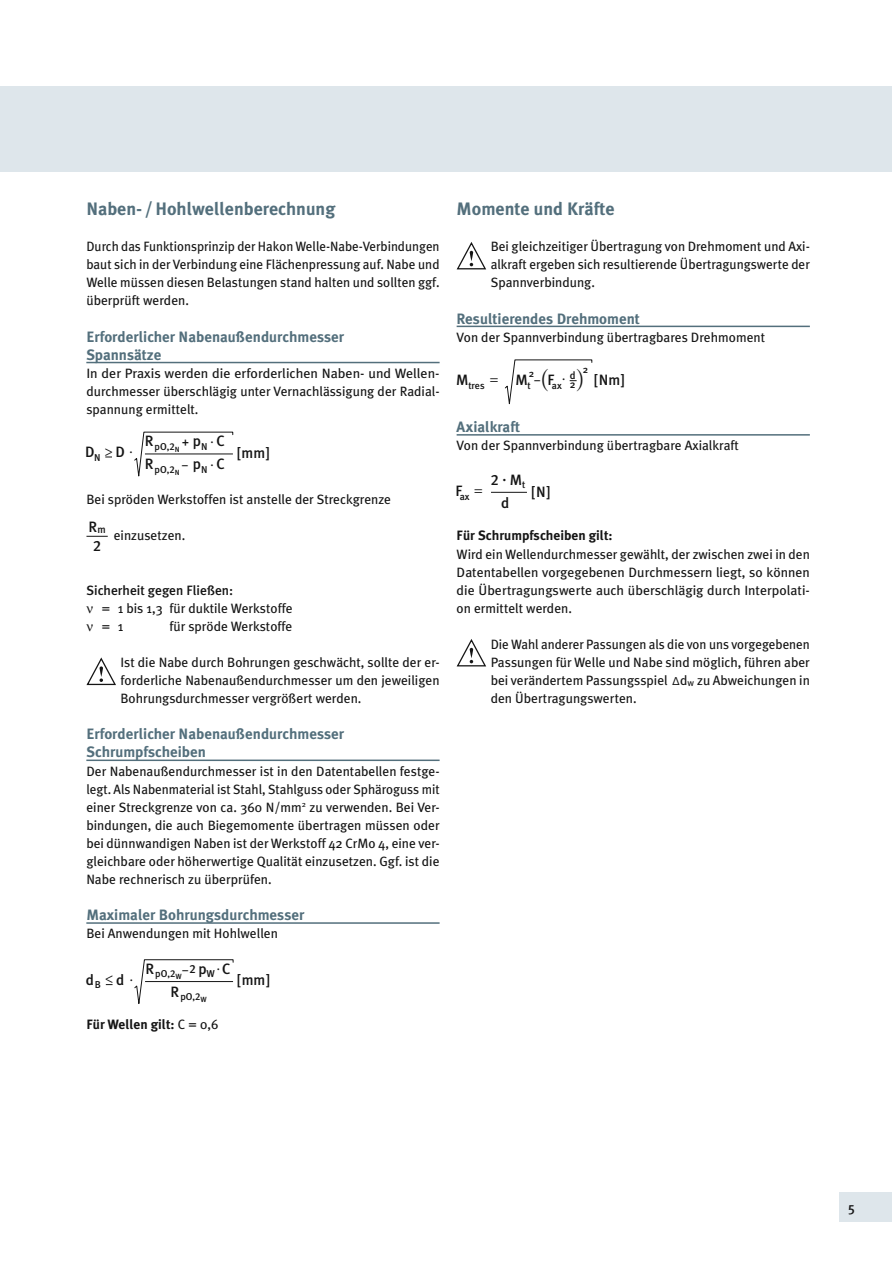
<style>
.page{position:relative;width:892px;height:1266px;background:#fff}
.page>*{position:absolute;margin:0;border:0;box-sizing:border-box;transform-origin:0 0}
.t1{font:25.65px "Minion Display";color:#151515}
.t2{font:700 18px "Meta Plus";color:#536f7c}
.t3{font:700 15px/18px "Meta Plus";color:#536f7c}
.t4{font:500 15px "Meta Plus";color:#151515}
.t5{font:15px "Meta Plus Medium Caps";color:#151515}
.t6{font:14.4px "Myriad";color:#151515}
.t7{font:13.5px/18px "Meta Plus";color:#151515;text-align:justify}
.t8{font:13.5px/18px "Meta Plus";color:#151515;text-align:justify;scale:1.04 1}
.t9{font:700 13.5px "Meta Plus";color:#151515}
.t10{font:500 13.5px "Meta Plus";color:#151515}
.t11{font:11.85px "Meta Plus Medium Caps";color:#151515}
.t12{font:500 10.05px "Meta Plus";color:#151515}
.t13{font:10.05px "Meta Plus Medium Caps";color:#151515}
.s1{font-family:"Meta Plus Medium Caps";font-weight:400}
.s2{font-weight:400}
.s3{font-size:10.65px}
</style>
<div class="page">
<hr style="left:86px;top:362px;width:353px;height:1px;background:#536f7c">
<hr style="left:86px;top:759px;width:353px;height:2px;background:#536f7c">
<hr style="left:86px;top:922px;width:353px;height:1px;background:#536f7c">
<hr style="left:456px;top:325px;width:353px;height:2px;background:#536f7c">
<hr style="left:456px;top:434px;width:353px;height:1px;background:#536f7c">
<svg style="left:86px;top:536px;width:22px;height:1px"></svg>
<svg style="left:134px;top:431px;width:99px;height:46px"></svg>
<hr style="left:145px;top:453px;width:88px;height:1px;background:#151515">
<svg style="left:134px;top:959px;width:100px;height:45px"></svg>
<hr style="left:145px;top:981px;width:88px;height:1px;background:#151515">
<hr style="left:491px;top:492px;width:35px;height:1px;background:#151515">
<div style="left:839px;top:1192px;width:52px;height:30px;background:#dee6eb"></div>
<svg style="left:86px;top:657px;width:30px;height:28px"></svg>
<svg style="left:457px;top:242px;width:29px;height:27px"></svg>
<svg style="left:457px;top:639px;width:29px;height:27px"></svg>
<hr style="left:0;top:86px;width:1px;height:85px;background:#dee6eb">
<div style="left:1px;top:86px;width:890px;height:85px;background:#dee6eb"></div>
<svg style="left:505px;top:359px;width:87px;height:46px"></svg>
<h2 class="t2" style="left:86px;top:202px;width:250px">Naben- / Hohlwellenberechnung</h2>
<p class="t7" style="left:86px;top:238px;width:354px">Durch das Funktionsprinzip der Hakon Welle-Nabe-Verbindungen baut sich in der Verbindung eine Flächenpressung auf. Nabe und Welle müssen diesen Belastungen stand halten und sollten ggf. überprüft werden.</p>
<p class="t3" style="left:86px;top:328px;width:259px">Erforderlicher Nabenaußendurchmesser<br>Spannsätze</p>
<p class="t8" style="left:86px;top:365px;width:341px">In der Praxis werden die erforderlichen Naben- und Wellen&shy;durchmesser überschlägig unter Vernachlässigung der Radial&shy;spannung ermittelt.</p>
<p class="t5" style="left:85px;top:443px;width:11px">D</p>
<p class="t5" style="left:116px;top:443px;width:11px">D</p>
<p class="t6" style="left:104px;top:444px;width:30px">&gt; .</p>
<p class="t13" style="left:94px;top:451px;width:8px">N</p>
<p class="t5" style="left:145px;top:432px;width:10px">R</p>
<p class="t5" style="left:216px;top:432px;width:10px">C</p>
<p class="t12" style="left:155px;top:442px;width:54px">pO,<span class="s1">2</span><sub>N</sub> <sup>p</sup>N</p>
<p class="t11" style="left:182px;top:435px;width:8px">+</p>
<p class="t6" style="left:210px;top:432px;width:4px">.</p>
<p class="t5" style="left:145px;top:455px;width:10px">R</p>
<p class="t5" style="left:216px;top:455px;width:10px">C</p>
<p class="t12" style="left:155px;top:465px;width:54px">pO,<span class="s1">2</span><sub>N</sub> <sup>p</sup>N</p>
<p class="t6" style="left:210px;top:455px;width:4px">.</p>
<p class="t11" style="left:182px;top:458px;width:7px">–</p>
<p class="t4" style="left:237px;top:446px;width:33px">[mm]</p>
<p class="t7" style="left:86px;top:491px;width:306px">Bei spröden Werkstoffen ist anstelle der Streckgrenze</p>
<p class="t7" style="left:114px;top:527px;width:73px">einzusetzen.</p>
<p class="t4" style="left:88px;top:520px;width:19px">R<sub>m</sub></p>
<p class="t5" style="left:93px;top:537px;width:10px">2</p>
<p class="t10" style="left:86px;top:585px;width:148px">Sicherheit gegen Fließen:</p>
<p class="t7" style="left:101px;top:600px;width:193px">= 1 bis 1,3 für duktile Werkstoffe = 1</p>
<p class="t7" style="left:169px;top:618px;width:125px">für spröde Werkstoffe</p>
<p class="t7" style="left:120px;top:654px;width:320px">Ist die Nabe durch Bohrungen geschwächt, sollte der er&shy;forderliche Nabenaußendurchmesser um den jeweiligen Bohrungsdurchmesser vergrößert werden.</p>
<p class="t3" style="left:86px;top:726px;width:259px">Erforderlicher Nabenaußendurchmesser<br>Schrumpfscheiben</p>
<p class="t7" style="left:86px;top:762px;width:354px">Der Nabenaußendurchmesser ist in den Datentabellen festge&shy;legt. Als Nabenmaterial ist Stahl, Stahlguss oder Sphäroguss mit einer Streckgrenze von ca. 360 N/mm<sup>2</sup> zu verwenden. Bei Ver&shy;bindungen, die auch Biegemomente übertragen müssen oder bei dünnwandigen Naben ist der Werkstoff 42 CrMo 4, eine ver&shy;gleichbare oder höherwertige Qualität einzusetzen. Ggf. ist die Nabe rechnerisch zu überprüfen.</p>
<p class="t3" style="left:86px;top:906px;width:219px">Maximaler Bohrungsdurchmesser</p>
<p class="t7" style="left:86px;top:925px;width:193px">Bei Anwendungen mit Hohlwellen</p>
<p class="t4" style="left:86px;top:973px;width:10px">d</p>
<p class="t4" style="left:116px;top:973px;width:10px">d</p>
<p class="t6" style="left:130px;top:970px;width:4px">.</p>
<p class="t13" style="left:95px;top:979px;width:8px">B</p>
<p class="t5" style="left:145px;top:959px;width:10px">R</p>
<p class="t5" style="left:222px;top:959px;width:10px">C</p>
<p class="t11" style="left:182px;top:962px;width:15px">–2</p>
<p class="t12" style="left:155px;top:970px;width:61px">pO,<span class="s1">2</span><sub>W</sub> <sup>p</sup>W</p>
<p class="t6" style="left:217px;top:960px;width:4px">.</p>
<p class="t4" style="left:237px;top:974px;width:33px">[mm]</p>
<p class="t12" style="left:170px;top:993px;width:38px"><sup>R</sup>pO,<span class="s1">2</span><sub>W</sub></p>
<p class="t9" style="left:86px;top:1018px;width:133px">Für Wellen gilt: <span class="s2">C = 0,6</span></p>
<h2 class="t2" style="left:456px;top:202px;width:159px">Momente und Kräfte</h2>
<p class="t7" style="left:490px;top:238px;width:320px">Bei gleichzeitiger Übertragung von Drehmoment und Axi&shy;alkraft ergeben sich resultierende Übertragungswerte der Spannverbindung.</p>
<p class="t3" style="left:456px;top:310px;width:185px">Resultierendes Drehmoment</p>
<p class="t7" style="left:456px;top:329px;width:310px">Von der Spannverbindung übertragbares Drehmoment</p>
<p class="t12" style="left:582px;top:365px;width:7px">2</p>
<p class="t6" style="left:489px;top:373px;width:10px">=</p>
<h1 class="t1" style="left:540px;top:369px;width:11px">(</h1>
<p class="t4" style="left:594px;top:373px;width:31px">[Nm]</p>
<p class="t4" style="left:547px;top:374px;width:30px">F <sup>d</sup></p>
<p class="t12" style="left:551px;top:381px;width:25px">ax <span class="s3">2</span></p>
<p class="t12" style="left:528px;top:369px;width:7px">2</p>
<p class="t4" style="left:456px;top:374px;width:14px">M</p>
<p class="t6" style="left:562px;top:370px;width:4px">.</p>
<p class="t12" style="left:468px;top:381px;width:18px">tres</p>
<p class="t4" style="left:515px;top:374px;width:17px">M<sub>t</sub></p>
<p class="t11" style="left:534px;top:372px;width:7px">–</p>
<p class="t3" style="left:456px;top:419px;width:65px">Axialkraft</p>
<p class="t7" style="left:456px;top:437px;width:284px">Von der Spannverbindung übertragbare Axialkraft</p>
<p class="t5" style="left:490px;top:470px;width:36px">2. M<sub>t</sub></p>
<p class="t4" style="left:501px;top:497px;width:10px">d</p>
<p class="t12" style="left:455px;top:492px;width:29px"><sup>F</sup>ax <sup>=</sup></p>
<p class="t4" style="left:531px;top:485px;width:19px">[N]</p>
<p class="t9" style="left:456px;top:530px;width:157px">Für Schrumpfscheiben gilt:</p>
<p class="t7" style="left:456px;top:546px;width:354px">Wird ein Wellendurchmesser gewählt, der zwischen zwei in den Datentabellen vorgegebenen Durchmessern liegt, so können die Übertragungswerte auch überschlägig durch Interpolati&shy;on ermittelt werden.</p>
<p class="t7" style="left:490px;top:636px;width:320px">Die Wahl anderer Passungen als die von uns vorgegebenen Passungen für Welle und Nabe sind möglich, führen aber bei verändertem Passungsspiel Δd<sub>w</sub> zu Abweichungen in den Übertragungswerten.</p>
<p class="t10" style="left:847px;top:1201px;width:8px">5</p>
</div>
